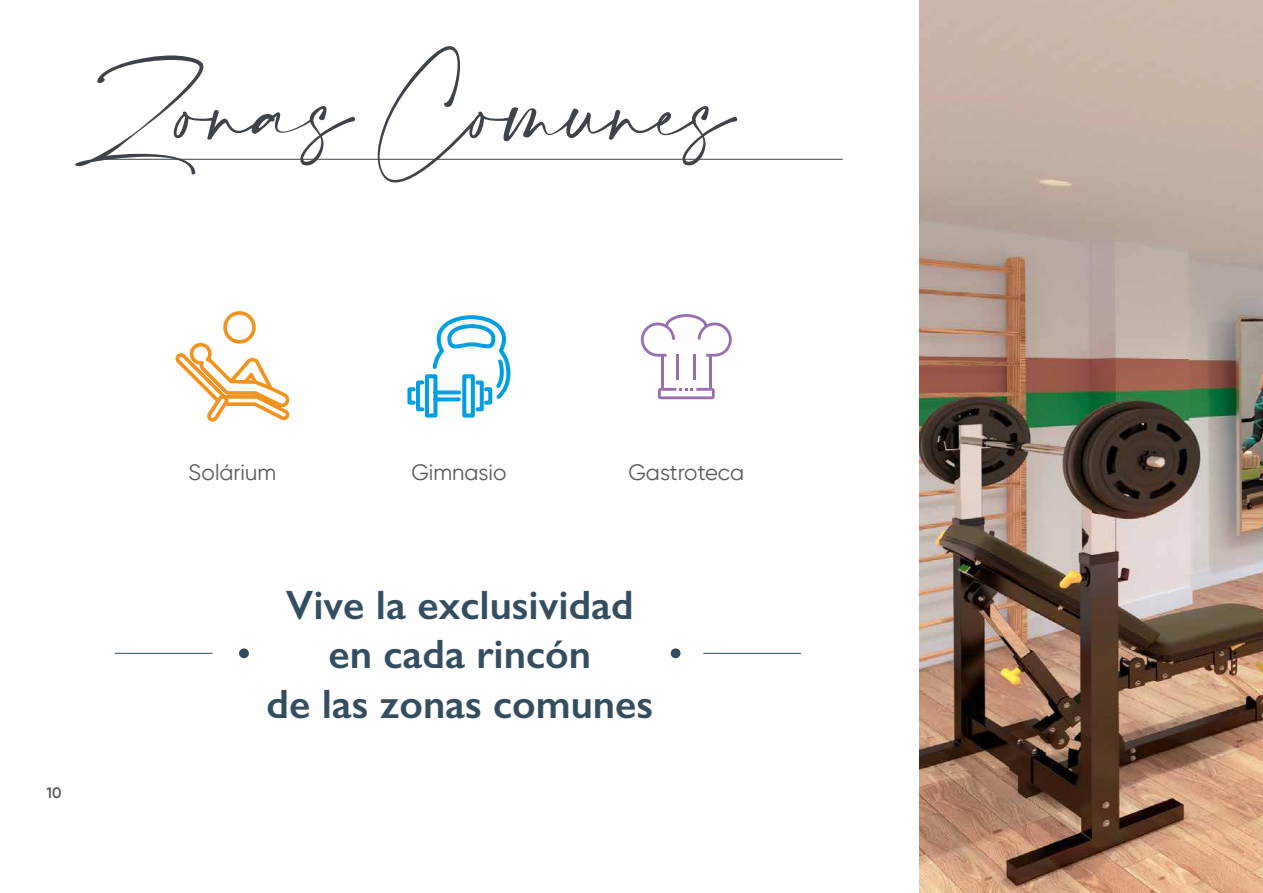
<style>
.page{position:relative;width:1263px;height:893px;background:#fff}
.page>*{position:absolute;margin:0;border:0;box-sizing:border-box;transform-origin:0 0}
.t1{font:67.5px "Amalfi Coast";color:#3d4348}
.t2{font:600 41.25px/49.3px "Gill Sans";color:#344d5f;text-align:center}
.t3{font:22.05px "Gilroy";color:#555b5b}
.t4{font:600 15px "Gilroy";color:#575756}
</style>
<div class="page">
<img style="left:919px;top:0;width:344px;height:893px">
<hr style="left:103px;top:159px;width:740px;height:1px;background:#3d4348">
<hr style="left:661px;top:355px;width:2px;height:34px;background:#9870af">
<hr style="left:709px;top:355px;width:3px;height:34px;background:#9870af">
<hr style="left:676px;top:354px;width:3px;height:25px;background:#9870af">
<hr style="left:693px;top:354px;width:3px;height:25px;background:#9870af">
<svg style="left:641px;top:314px;width:91px;height:43px"></svg>
<svg style="left:658px;top:388px;width:57px;height:11px"></svg>
<svg style="left:175px;top:311px;width:115px;height:111px"></svg>
<svg style="left:407px;top:315px;width:104px;height:103px"></svg>
<div style="left:239px;top:648px;width:10px;height:10px;background:#334d5e;border-radius:50%"></div>
<div style="left:671px;top:648px;width:9px;height:10px;background:#334d5e;border-radius:50%"></div>
<hr style="left:115px;top:653px;width:98px;height:1px;background:#334d5e">
<hr style="left:703px;top:653px;width:98px;height:1px;background:#334d5e">
<h1 class="t1" style="left:95px;top:75px;width:641px">Zonas Comunes</h1>
<p class="t4" style="left:47px;top:783px;width:17px">10</p>
<p class="t3" style="left:189px;top:459px;width:89px">Solárium</p>
<p class="t3" style="left:411px;top:458px;width:97px">Gimnasio</p>
<p class="t3" style="left:628px;top:459px;width:117px">Gastroteca</p>
<p class="t2" style="left:266px;top:580px;width:388px">Vive la exclusividad en cada rincón<br>de las zonas comunes</p>
</div>
